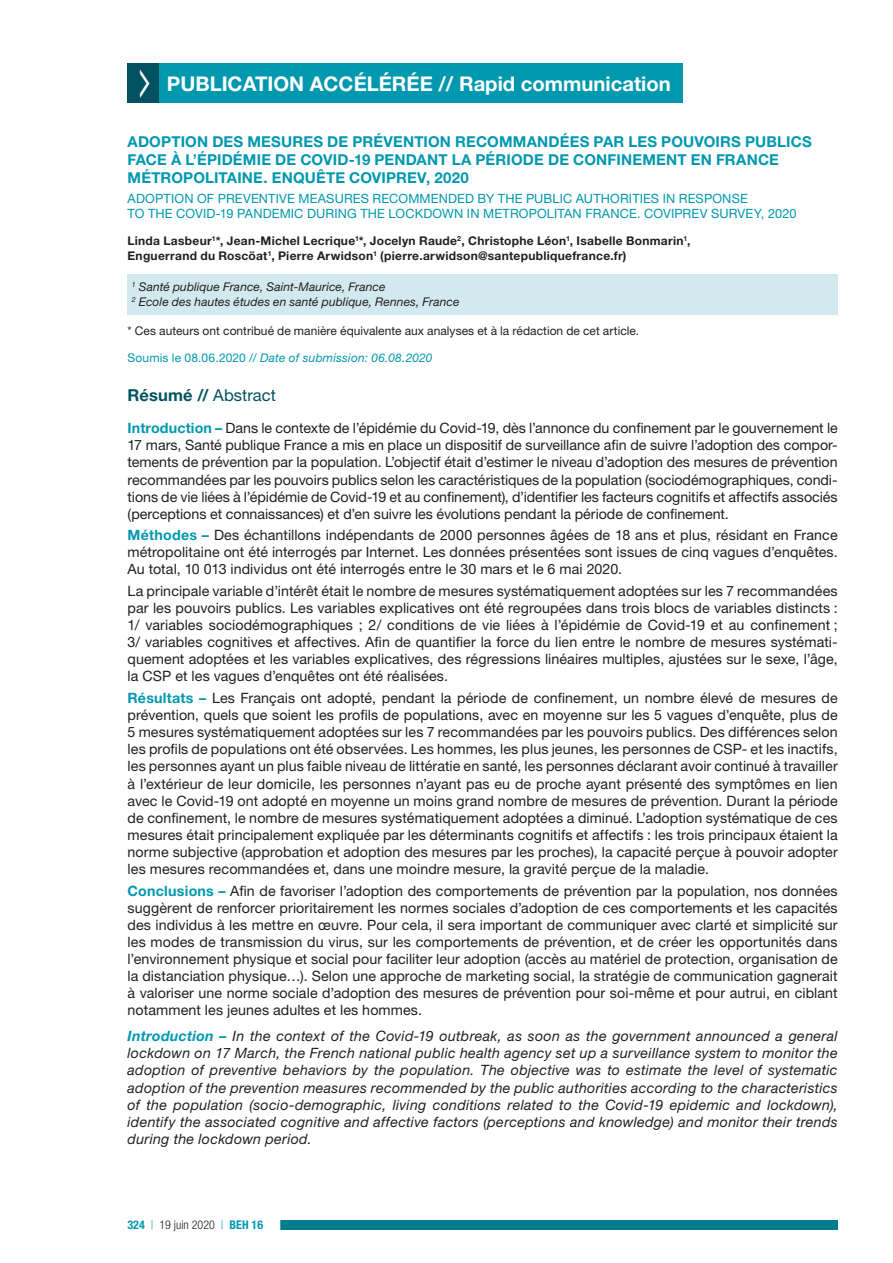
<style>
.page{position:relative;width:893px;height:1263px;background:#fff}
.page>*{position:absolute;margin:0;border:0;box-sizing:border-box;transform-origin:0 0}
.t1{font:700 20.25px "Helvetica Neue LT Std";color:#fff}
.t2{font:700 16.5px "Helvetica Neue LT Std";letter-spacing:.01em;color:#005260}
.t3{font:700 15px/18px "Helvetica Neue LT Std";letter-spacing:.01em;color:#0098af}
.t4{font:14.25px/17.1px "Helvetica Neue LT Std";letter-spacing:.005em;color:#231f20;text-align:justify}
.t5{font:italic 14.25px/17.1px "Helvetica Neue LT Std";letter-spacing:.02em;color:#231f20;text-align:justify}
.t6{font:12.75px/15.3px "Helvetica Neue LT Std";letter-spacing:.01em;color:#0098af}
.t7{font:700 12px/14.4px "Helvetica Neue LT Std";letter-spacing:.025em;color:#231f20}
.t8{font:italic 12px/14.4px "Helvetica Neue LT Std";letter-spacing:.005em;color:#231f20}
.t9{font:12px "Helvetica Neue LT Std";letter-spacing:.005em;color:#231f20}
.t10{font:italic 12px "Helvetica Neue LT Std";letter-spacing:.015em;color:#0098af}
.t11{font:300 condensed 12px "Helvetica Neue LT Std";color:#231f20}
.s1{font-style:normal}
.s2{font-weight:400}
.s3{font-weight:700;color:#0098af}
.s4{color:#0098af}
</style>
<div class="page">
<div style="left:242px;top:1221px;width:596px;height:9px;background:#007c8f"></div>
<div style="left:110px;top:1219px;width:170px;height:12px;background:#fff"></div>
<div style="left:128px;top:274px;width:710px;height:40px;background:#d2eaef"></div>
<div style="left:132px;top:64px;width:550px;height:39px;background:#0098af"></div>
<div style="left:128px;top:64px;width:31px;height:39px;background:#005260"></div>
<h1 class="t1" style="left:167px;top:71px;width:505px">PUBLICATION ACCÉLÉRÉE // Rapid communication</h1>
<p class="t3" style="left:128px;top:132px;width:686px">ADOPTION DES MESURES DE PRÉVENTION RECOMMANDÉES PAR LES POUVOIRS PUBLICS<br>FACE À L’ÉPIDÉMIE DE COVID-19 PENDANT LA PÉRIODE DE CONFINEMENT EN FRANCE<br>MÉTROPOLITAINE. ENQUÊTE COVIPREV, 2020</p>
<p class="t6" style="left:128px;top:190px;width:670px">ADOPTION OF PREVENTIVE MEASURES RECOMMENDED BY THE PUBLIC AUTHORITIES IN RESPONSE<br>TO THE COVID-19 PANDEMIC DURING THE LOCKDOWN IN METROPOLITAN FRANCE. COVIPREV SURVEY, 2020</p>
<p class="t7" style="left:128px;top:234px;width:564px">Linda Lasbeur<sup>1</sup>*, Jean-Michel Lecrique<sup>1</sup>*, Jocelyn Raude<sup>2</sup>, Christophe Léon<sup>1</sup>, Isabelle Bonmarin<sup>1</sup>,<br>Enguerrand du Roscöat<sup>1</sup>, Pierre Arwidson<sup>1</sup> (pierre.arwidson@santepubliquefrance.fr)</p>
<p class="t8" style="left:132px;top:279px;width:329px"><sup>1</sup> Santé publique France, Saint-Maurice, France<br><sup>2</sup> Ecole des hautes études en santé publique, Rennes, France</p>
<p class="t9" style="left:128px;top:323px;width:513px">* Ces auteurs ont contribué de manière équivalente aux analyses et à la rédaction de cet article.</p>
<p class="t10" style="left:128px;top:351px;width:307px"><span class="s1">Soumis le 08.06.2020 //</span> Date of submission: 06.08.2020</p>
<p class="t2" style="left:128px;top:385px;width:150px">Résumé // <span class="s2">Abstract</span></p>
<p class="t4" style="left:128px;top:419px;width:712px"><span class="s3">Introduction –</span> Dans le contexte de l’épidémie du Covid-19, dès l’annonce du confinement par le gouvernement le 17 mars, Santé publique France a mis en place un dispositif de surveillance afin de suivre l’adoption des compor&shy;tements de prévention par la population. L’objectif était d’estimer le niveau d’adoption des mesures de prévention recommandées par les pouvoirs publics selon les caractéristiques de la population (sociodémographiques, condi&shy;tions de vie liées à l’épidémie de Covid-19 et au confinement), d’identifier les facteurs cognitifs et affectifs associés (perceptions et connaissances) et d’en suivre les évolutions pendant la période de confinement.</p>
<p class="t4" style="left:128px;top:526px;width:712px"><span class="s3">Méthodes –</span> Des échantillons indépendants de 2000 personnes âgées de 18 ans et plus, résidant en France métropolitaine ont été interrogés par Internet. Les données présentées sont issues de cinq vagues d’enquêtes.<br>Au total, 10 013 individus ont été interrogés entre le 30 mars et le 6 mai 2020.</p>
<p class="t4" style="left:128px;top:582px;width:712px">La principale variable d’intérêt était le nombre de mesures systématiquement adoptées sur les 7 recommandées par les pouvoirs publics. Les variables explicatives ont été regroupées dans trois blocs de variables distincts :<br>1/ variables sociodémographiques ; 2/ conditions de vie liées à l’épidémie de Covid-19 et au confinement ; 3/ variables cognitives et affectives. Afin de quantifier la force du lien entre le nombre de mesures systémati&shy;quement adoptées et les variables explicatives, des régressions linéaires multiples, ajustées sur le sexe, l’âge, la CSP et les vagues d’enquêtes ont été réalisées.</p>
<p class="t4" style="left:128px;top:689px;width:712px"><span class="s3">Résultats –</span> Les Français ont adopté, pendant la période de confinement, un nombre élevé de mesures de prévention, quels que soient les profils de populations, avec en moyenne sur les 5 vagues d’enquête, plus de 5 mesures systématiquement adoptées sur les 7 recommandées par les pouvoirs publics. Des différences selon les profils de populations ont été observées. Les hommes, les plus jeunes, les personnes de CSP- et les inactifs, les personnes ayant un plus faible niveau de littératie en santé, les personnes déclarant avoir continué à travailler à l’extérieur de leur domicile, les personnes n’ayant pas eu de proche ayant présenté des symptômes en lien avec le Covid-19 ont adopté en moyenne un moins grand nombre de mesures de prévention. Durant la période de confinement, le nombre de mesures systématiquement adoptées a diminué. L’adoption systématique de ces mesures était principalement expliquée par les déterminants cognitifs et affectifs : les trois principaux étaient la norme subjective (approbation et adoption des mesures par les proches), la capacité perçue à pouvoir adopter les mesures recommandées et, dans une moindre mesure, la gravité perçue de la maladie.</p>
<p class="t4" style="left:128px;top:882px;width:712px"><span class="s3">Conclusions –</span> Afin de favoriser l’adoption des comportements de prévention par la population, nos données suggèrent de renforcer prioritairement les normes sociales d’adoption de ces comportements et les capacités des individus à les mettre en œuvre. Pour cela, il sera important de communiquer avec clarté et simplicité sur les modes de transmission du virus, sur les comportements de prévention, et de créer les opportunités dans l’environnement physique et social pour faciliter leur adoption (accès au matériel de protection, organisation de la distanciation physique…). Selon une approche de marketing social, la stratégie de communication gagnerait à valoriser une norme sociale d’adoption des mesures de prévention pour soi-même et pour autrui, en ciblant notamment les jeunes adultes et les hommes.</p>
<p class="t5" style="left:128px;top:1027px;width:712px"><span class="s3">Introduction –</span> In the context of the Covid-19 outbreak, as soon as the government announced a general lockdown on 17 March, the French national public health agency set up a surveillance system to monitor the adoption of preventive behaviors by the population. The objective was to estimate the level of systematic adoption of the prevention measures recommended by the public authorities according to the characteristics of the population (socio-demographic, living conditions related to the Covid-19 epidemic and lockdown), identify the associated cognitive and affective factors (perceptions and knowledge) and monitor their trends during the lockdown period.</p>
<p class="t11" style="left:128px;top:1218px;width:137px"><span class="s3">324</span> <span class="s4">|</span> 19 juin 2020 <span class="s4">|</span> <span class="s3">BEH 16</span></p>
</div>
